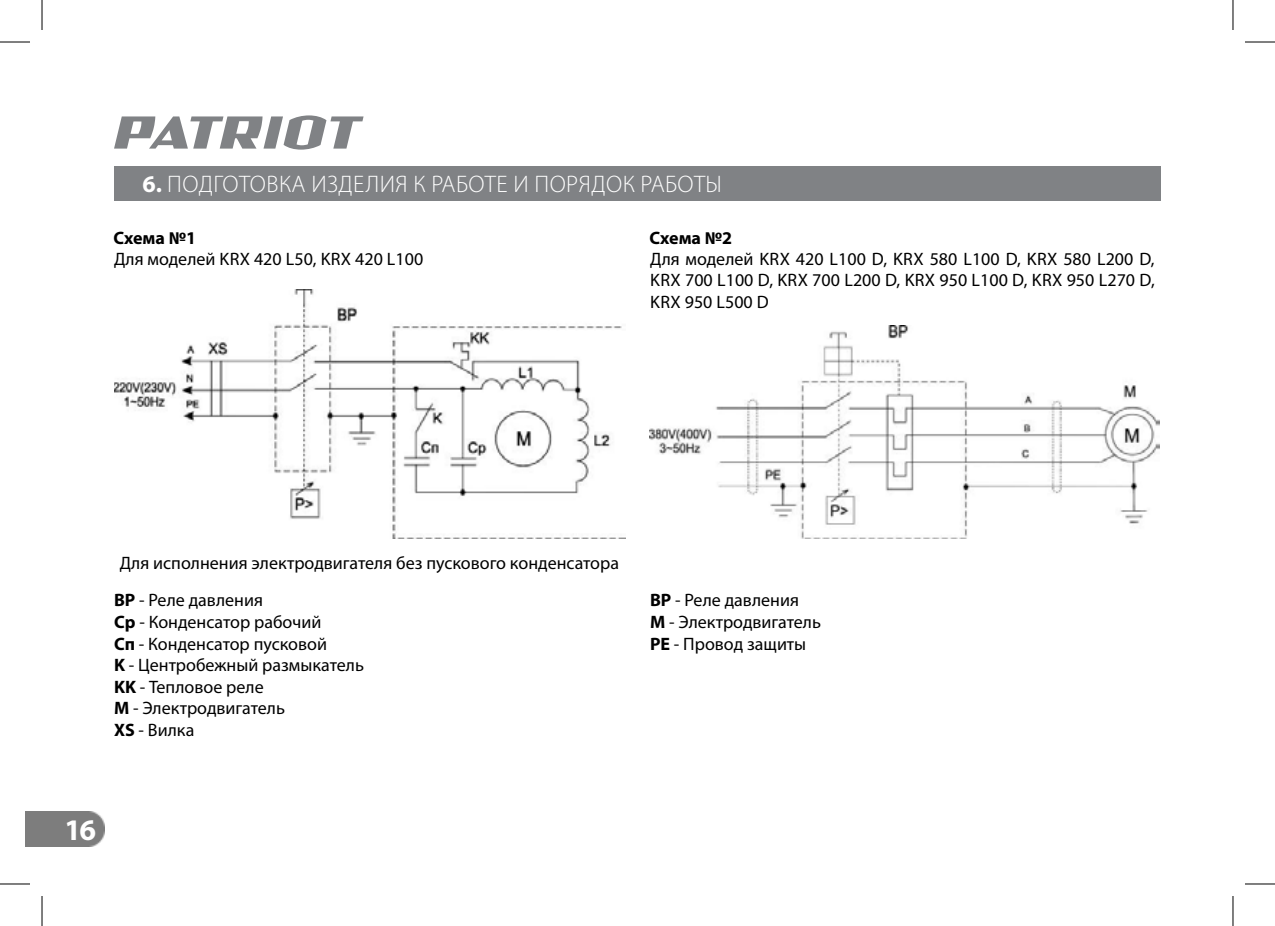
<style>
.page{position:relative;width:1275px;height:926px;background:#fff}
.page>*{position:absolute;margin:0;border:0;box-sizing:border-box;transform-origin:0 0}
.t1{font:700 30px "Myriad Pro";color:#fff}
.t2{font:300 24px "Myriad Pro";letter-spacing:.02em;color:#fff}
.t3{font:18px/21.6px "Myriad Pro";color:#000}
.t4{font:700 18px "Myriad Pro";color:#000}
.s1{font-weight:700}
</style>
<div class="page">
<div style="left:114px;top:166px;width:1047px;height:34px;background:#808285"></div>
<div style="left:25px;top:812px;width:79px;height:35px;background:#7d7d7d"></div>
<svg style="left:114px;top:115px;width:249px;height:35px"></svg>
<img style="left:114px;top:290px;width:511px;height:249px">
<img style="left:649px;top:325px;width:510px;height:214px">
<hr style="left:0;top:42px;width:30px;height:1px;background:#000">
<hr style="left:1245px;top:42px;width:30px;height:1px;background:#000">
<hr style="left:0;top:884px;width:30px;height:1px;background:#000">
<hr style="left:1245px;top:884px;width:30px;height:1px;background:#000">
<hr style="left:42px;top:0;width:1px;height:30px;background:#000">
<hr style="left:42px;top:896px;width:1px;height:30px;background:#000">
<hr style="left:1232px;top:0;width:1px;height:30px;background:#000">
<hr style="left:1232px;top:896px;width:1px;height:30px;background:#000">
<h2 class="t2" style="left:143px;top:170px;width:581px"><span class="s1">6.</span> ПОДГОТОВКА ИЗДЕЛИЯ К РАБОТЕ И ПОРЯДОК РАБОТЫ</h2>
<p class="t4" style="left:113px;top:226px;width:84px">Схема №1</p>
<p class="t3" style="left:114px;top:248px;width:311px">Для моделей KRX 420 L50, KRX 420 L100</p>
<p class="t4" style="left:649px;top:226px;width:84px">Схема №2</p>
<p class="t3" style="left:650px;top:248px;width:506px;text-align:justify">Для моделей KRX 420 L100 D, KRX 580 L100 D, KRX 580 L200 D, KRX 700 L100 D, KRX 700 L200 D, KRX 950 L100 D, KRX 950 L270 D, KRX 950 L500 D</p>
<p class="t3" style="left:120px;top:552px;width:501px">Для исполнения электродвигателя без пускового конденсатора</p>
<p class="t3" style="left:114px;top:589px;width:251px"><span class="s1">BP</span> - Реле давления<br><span class="s1">Cр</span> - Конденсатор рабочий<br><span class="s1">Сп</span> - Конденсатор пусковой<br><span class="s1">K</span> - Центробежный размыкатель<br><span class="s1">KK</span> - Тепловое реле<br><span class="s1">M</span> - Электродвигатель<br><span class="s1">XS</span> - Вилка</p>
<p class="t3" style="left:650px;top:589px;width:172px"><span class="s1">BP</span> - Реле давления<br><span class="s1">M</span> - Электродвигатель<br><span class="s1">PE</span> - Провод защиты</p>
<h1 class="t1" style="left:64px;top:810px;width:33px">16</h1>
</div>
